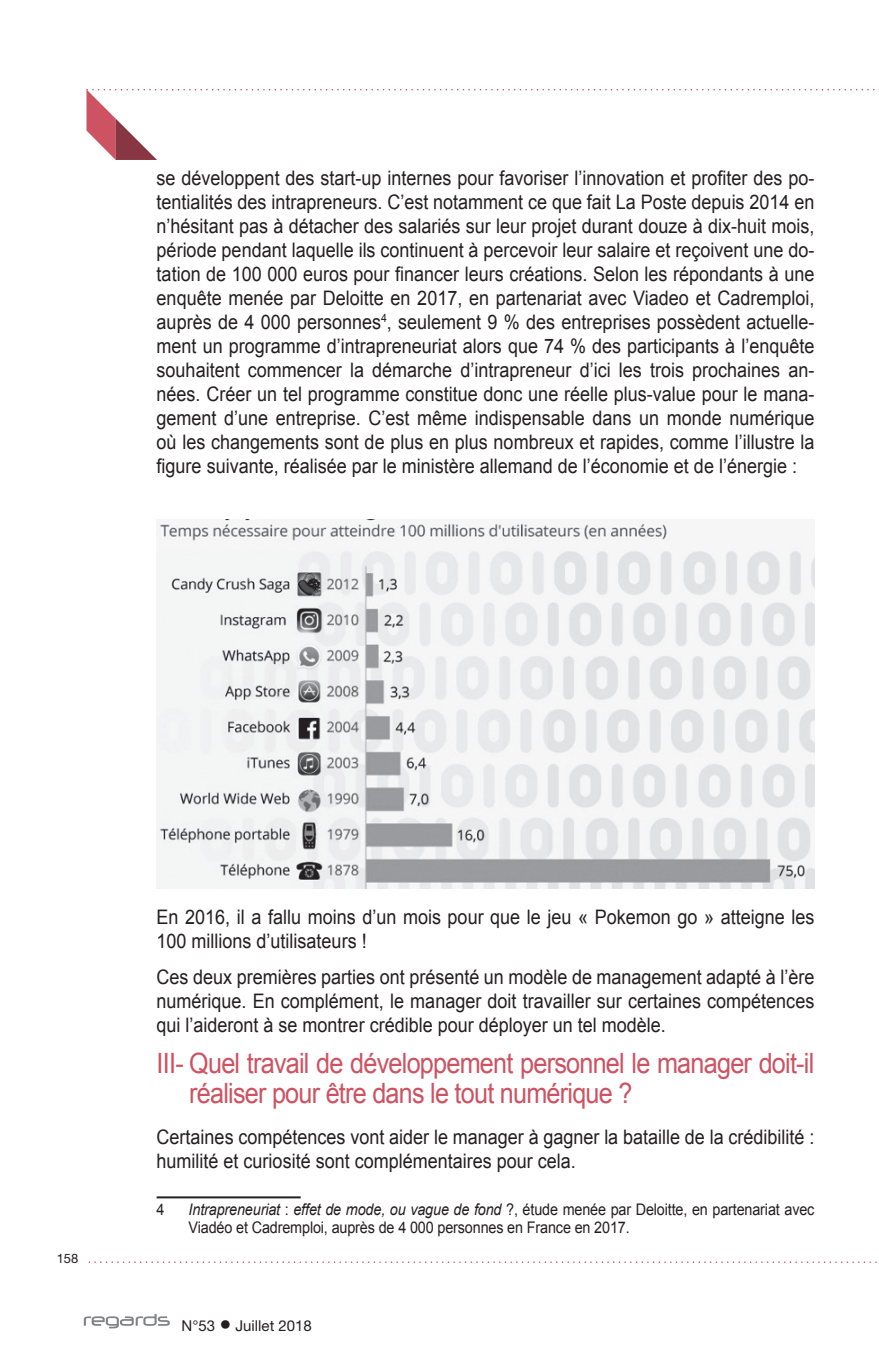
<style>
.page{position:relative;width:879px;height:1361px;background:#fff}
.page>*{position:absolute;margin:0;border:0;box-sizing:border-box;transform-origin:0 0}
.t1{font:28px/30px "Arial";letter-spacing:-.03em;color:#cd5262;scale:.9 1}
.t2{font:20px/24px "Arial";color:#231f20;text-align:justify;scale:.9 1}
.t3{font:16px/18px "Arial";letter-spacing:-.01em;color:#231f20;scale:.9 1}
.t4{font:15px "Helvetica Neue";color:#231f20}
.t5{font:13px "Helvetica Neue";color:#231f20}
.s1{font-style:italic}
.s2{font-size:24px}
</style>
<div class="page">
<svg style="left:84px;top:1313px;width:86px;height:15px"></svg>
<svg style="left:89px;top:1261px;width:787px;height:2px"></svg>
<svg style="left:86px;top:89px;width:793px;height:71px"></svg>
<img style="left:157px;top:520px;width:657px;height:368px">
<hr style="left:157px;top:1196px;width:144px;height:2px;background:#231f20">
<p class="t2" style="left:157px;top:166px;width:732px">se développent des start-up internes pour favoriser l’innovation et profiter des po&shy;tentialités des intrapreneurs. C’est notamment ce que fait La Poste depuis 2014 en n’hésitant pas à détacher des salariés sur leur projet durant douze à dix-huit mois, période pendant laquelle ils continuent à percevoir leur salaire et reçoivent une do&shy;tation de 100 000 euros pour financer leurs créations. Selon les répondants à une enquête menée par Deloitte en 2017, en partenariat avec Viadeo et Cadremploi, auprès de 4 000 personnes<sup>4</sup>, seulement 9 % des entreprises possèdent actuelle&shy;ment un programme d’intrapreneuriat alors que 74 % des participants à l’enquête souhaitent commencer la démarche d’intrapreneur d’ici les trois prochaines an&shy;nées. Créer un tel programme constitue donc une réelle plus-value pour le mana&shy;gement d’une entreprise. C’est même indispensable dans un monde numérique où les changements sont de plus en plus nombreux et rapides, comme l’illustre la figure suivante, réalisée par le ministère allemand de l’économie et de l’énergie :</p>
<p class="t5" style="left:57px;top:1251px;width:23px">158</p>
<p class="t2" style="left:157px;top:905px;width:732px">En 2016, il a fallu moins d’un mois pour que le jeu « Pokemon go » atteigne les<br>100 millions d’utilisateurs !</p>
<p class="t2" style="left:156px;top:965px;width:732px">Ces deux premières parties ont présenté un modèle de management adapté à l’ère numérique. En complément, le manager doit travailler sur certaines compétences qui l’aideront à se montrer crédible pour déployer un tel modèle.</p>
<h1 class="t1" style="left:189px;top:1048px;width:696px;text-indent:-33px">III- Quel travail de développement personnel le manager doit-il réaliser pour être dans le tout numérique ?</h1>
<p class="t2" style="left:157px;top:1125px;width:732px">Certaines compétences vont aider le manager à gagner la bataille de la crédibilité : humilité et curiosité sont complémentaires pour cela.</p>
<p class="t3" style="left:157px;top:1201px;width:10px">4</p>
<p class="t3" style="left:189px;top:1201px;width:697px"><span class="s1">Intrapreneuriat</span> : <span class="s1">effet de mode, ou vague de fond</span> ?, étude menée par Deloitte, en partenariat avec<br>Viadéo et Cadremploi, auprès de 4 000 personnes en France en 2017.</p>
<p class="t4" style="left:182px;top:1316px;width:132px">N°53 <span class="s2">•</span> Juillet 2018</p>
</div>
